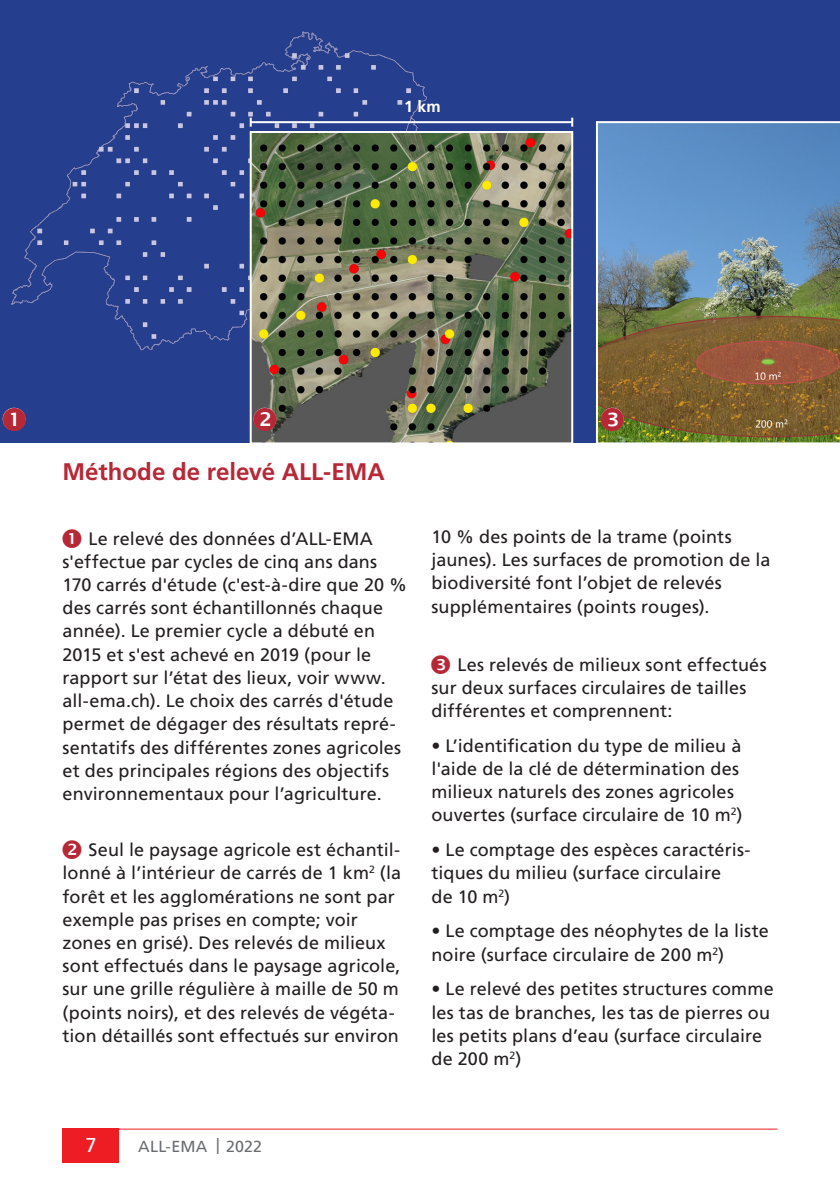
<style>
.page{position:relative;width:840px;height:1191px;background:#fff}
.page>*{position:absolute;margin:0;border:0;box-sizing:border-box;transform-origin:0 0}
._2__Titel_rot{font:700 24px "Frutiger LT Std";color:#b72837}
.t1{font:20px "Frutiger LT Std";color:#fff}
.Lauftext__Flattersat{font:18px/23.2px "Frutiger LT Std";letter-spacing:.005em;color:#231f20}
._2__Titel_rot-2{font:18px/23.2px "Frutiger LT Std";letter-spacing:.01em;color:#231f20}
.t2{font:16px "Frutiger LT Std";letter-spacing:.015em;color:#6c6d70}
.Grafiken{font:700 16px "Frutiger LT Std";color:#fff}
</style>
<div class="page">
<hr style="left:62px;top:1128px;width:715px;height:1px;background:#ee1d23">
<div style="left:62px;top:1128px;width:57px;height:34px;background:#ee1d23"></div>
<div style="left:0;top:0;width:839px;height:442px;background:#253f8e"></div>
<img style="left:12px;top:31px;width:487px;height:320px">
<svg style="left:248px;top:130px;width:326px;height:313px;background:#6b7058"></svg>
<img style="left:594px;top:121px;width:245px;height:322px">
<hr style="left:250px;top:121px;width:322px;height:2px;background:#fff">
<svg style="left:249px;top:118px;width:2px;height:9px"></svg>
<svg style="left:571px;top:118px;width:2px;height:9px"></svg>
<svg style="left:3px;top:407px;width:23px;height:24px"></svg>
<svg style="left:253px;top:407px;width:23px;height:24px"></svg>
<svg style="left:600px;top:407px;width:23px;height:24px"></svg>
<p class="Grafiken" style="left:404px;top:97px;width:38px">1 km</p>
<p class="_2__Titel_rot" style="left:62px;top:457px;width:324px">Méthode de relevé ALL-EMA</p>
<p class="_2__Titel_rot-2" style="left:62px;top:527px;width:346px;text-indent:26px">Le relevé des données d’ALL-EMA s'effectue par cycles de cinq ans dans 170 carrés d'étude (c'est-à-dire que 20 % des carrés sont échantillonnés chaque année). Le premier cycle a débuté en 2015 et s'est achevé en 2019 (pour le rapport sur l’état des lieux, voir www. all-ema.ch). Le choix des carrés d'étude permet de dégager des résultats repré&shy;sentatifs des différentes zones agricoles et des principales régions des objectifs environnementaux pour l’agriculture.</p>
<p class="Lauftext__Flattersat" style="left:62px;top:838px;width:340px;text-indent:26px">Seul le paysage agricole est échantil&shy;lonné à l’intérieur de carrés de 1 km<sup>2</sup> (la forêt et les agglomérations ne sont par exemple pas prises en compte; voir zones en grisé). Des relevés de milieux sont effectués dans le paysage agricole, sur une grille régulière à maille de 50 m (points noirs), et des relevés de végéta&shy;tion détaillés sont effectués sur environ</p>
<p class="Lauftext__Flattersat" style="left:431px;top:525px;width:340px">10 % des points de la trame (points jaunes). Les surfaces de promotion de la biodiversité font l’objet de relevés supplémentaires (points rouges).</p>
<p class="Lauftext__Flattersat" style="left:431px;top:653px;width:336px;text-indent:26px">Les relevés de milieux sont effectués sur deux surfaces circulaires de tailles différentes et comprennent:</p>
<p class="Lauftext__Flattersat" style="left:431px;top:734px;width:312px">• L’identification du type de milieu à l'aide de la clé de détermination des milieux naturels des zones agricoles ouvertes (surface circulaire de 10 m<sup>2</sup>)</p>
<p class="Lauftext__Flattersat" style="left:431px;top:838px;width:320px">• Le comptage des espèces caractéris&shy;tiques du milieu (surface circulaire<br>de 10 m<sup>2</sup>)</p>
<p class="Lauftext__Flattersat" style="left:431px;top:919px;width:338px">• Le comptage des néophytes de la liste noire (surface circulaire de 200 m<sup>2</sup>)</p>
<p class="Lauftext__Flattersat" style="left:431px;top:977px;width:343px">• Le relevé des petites structures comme les tas de branches, les tas de pierres ou les petits plans d’eau (surface circulaire de 200 m<sup>2</sup>)</p>
<p class="t1" style="left:85px;top:1133px;width:13px">7</p>
<p class="t2" style="left:138px;top:1137px;width:125px">ALL-EMA | 2022</p>
</div>
